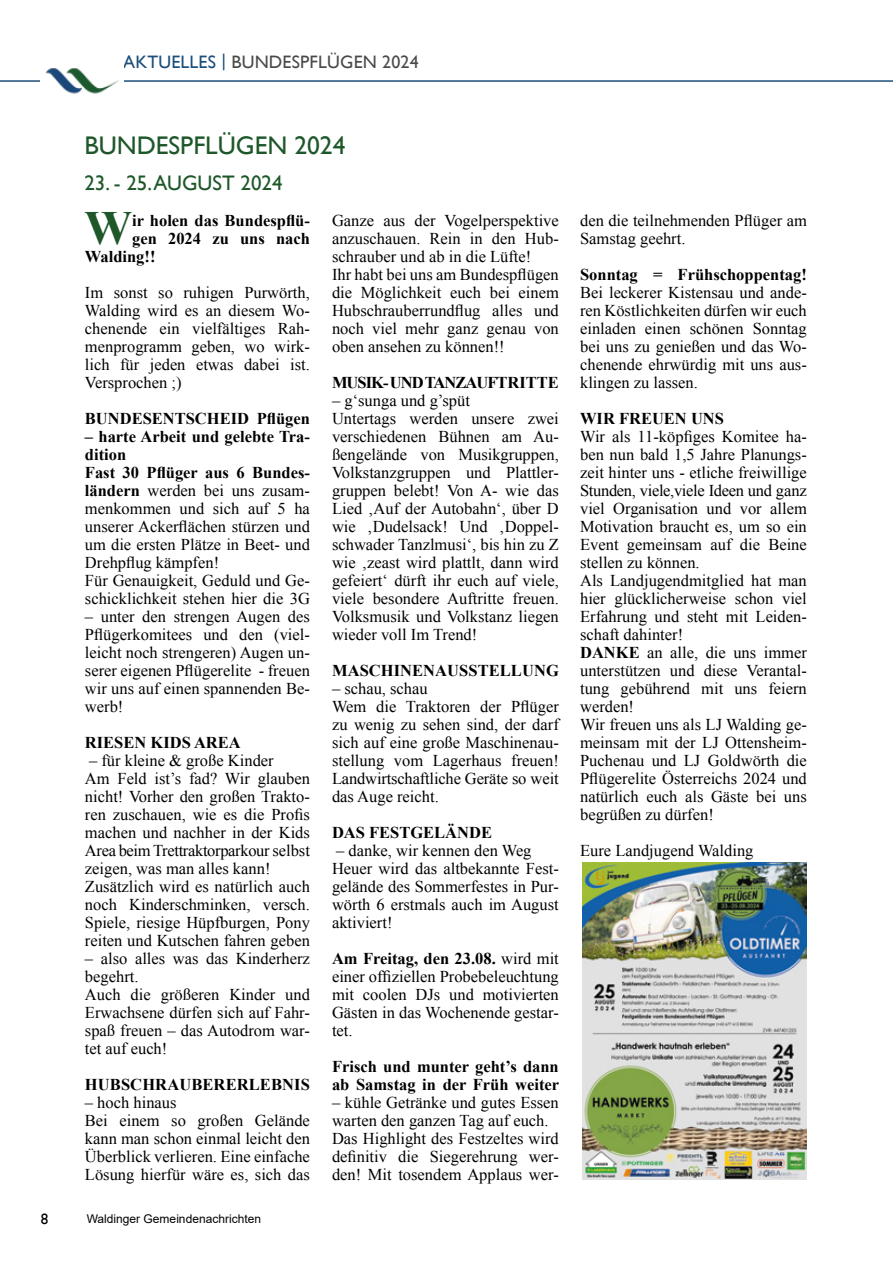
<style>
.page{position:relative;width:893px;height:1263px;background:#fff}
.page>*{position:absolute;margin:0;border:0;box-sizing:border-box;transform-origin:0 0}
.t1{font:700 47.7px "Times New Roman";color:#1e582a}
.t2{font:25.5px "Gill Sans";color:#1e582a}
.t3{font:21px "Gill Sans";color:#1e582a}
.t4{font:18px "Gill Sans";letter-spacing:.01em;color:#4a4a49}
.t5{font:16.5px/18px "Times New Roman";color:#000}
.t6{font:700 16.5px/18px "Times New Roman";color:#000}
.t7{font:700 16.5px "Times New Roman";letter-spacing:-.06em;color:#000}
.t8{font:15px "Gill Sans";color:#000}
.t9{font:12px "Arial";color:#000}
.s1{color:#1b4e7a}
.s2{font-weight:700}
</style>
<div class="page">
<hr style="left:0;top:80px;width:893px;height:2px;background:#1b4e7a">
<div style="left:41px;top:54px;width:83px;height:60px;background:#fff"></div>
<img style="left:46px;top:68px;width:73px;height:26px">
<img style="left:582px;top:862px;width:225px;height:318px">
<p class="t4" style="left:123px;top:51px;width:297px"><span class="s1">AKTUELLES |</span> BUNDESPFLÜGEN 2024</p>
<h2 class="t2" style="left:84px;top:130px;width:263px">BUNDESPFLÜGEN 2024</h2>
<p class="t3" style="left:84px;top:171px;width:200px">23. - 25. AUGUST 2024</p>
<h1 class="t1" style="left:85px;top:195px;width:49px">W</h1>
<p class="t6" style="left:132px;top:211px;width:179px">ir holen das Bundespflü-</p>
<p class="t5" style="left:332px;top:211px;width:228px">Ganze aus der Vogelperspektive anzuschauen. Rein in den Hub&shy;schrauber und ab in die Lüfte!<br>Ihr habt bei uns am Bundespflügen die Möglichkeit euch bei einem<br>Hubschrauberrundflug alles und noch viel mehr ganz genau von oben ansehen zu können!!</p>
<p class="t7" style="left:332px;top:371px;width:228px">MUSIK- UND TANZAUFTRITTE</p>
<p class="t5" style="left:332px;top:391px;width:228px">– g‘sunga und g’spüt<br>Untertags werden unsere zwei verschiedenen Bühnen am Au&shy;ßengelände von Musikgruppen,<br>Volkstanzgruppen und Plattler&shy;gruppen belebt! Von A- wie das<br>Lied ‚Auf der Autobahn‘, über D wie ‚Dudelsack! Und ‚Doppel&shy;schwader Tanzlmusi‘, bis hin zu Z wie ‚zeast wird plattlt, dann wird gefeiert‘ dürft ihr euch auf viele, viele besondere Auftritte freuen.<br>Volksmusik und Volkstanz liegen wieder voll Im Trend!</p>
<p class="t6" style="left:332px;top:661px;width:228px">MASCHINENAUSSTELLUNG</p>
<p class="t5" style="left:332px;top:679px;width:228px">– schau, schau<br>Wem die Traktoren der Pflüger zu wenig zu sehen sind, der darf sich auf eine große Maschinenau&shy;stellung vom Lagerhaus freuen!<br>Landwirtschaftliche Geräte so weit das Auge reicht.</p>
<p class="t6" style="left:332px;top:823px;width:161px">DAS FESTGELÄNDE</p>
<p class="t5" style="left:332px;top:841px;width:228px">– danke, wir kennen den Weg<br>Heuer wird das altbekannte Fest&shy;gelände des Sommerfestes in Pur&shy;wörth 6 erstmals auch im August aktiviert!</p>
<p class="t5" style="left:332px;top:949px;width:228px;text-align:justify"><span class="s2">Am Freitag, den 23.08.</span> wird mit einer offiziellen Probebeleuchtung mit coolen DJs und motivierten Gästen in das Wochenende gestar&shy;tet.</p>
<p class="t6" style="left:332px;top:1057px;width:229px">Frisch und munter geht’s dann ab Samstag in der Früh weiter</p>
<p class="t5" style="left:332px;top:1093px;width:228px">– kühle Getränke und gutes Essen warten den ganzen Tag auf euch.<br>Das Highlight des Festzeltes wird definitiv die Siegerehrung wer&shy;den! Mit tosendem Applaus wer-</p>
<p class="t6" style="left:132px;top:229px;width:179px">gen 2024 zu uns nach</p>
<p class="t6" style="left:85px;top:247px;width:72px">Walding!!</p>
<p class="t5" style="left:85px;top:283px;width:227px;text-align:justify">Im sonst so ruhigen Purwörth, Walding wird es an diesem Wo&shy;chenende ein vielfältiges Rah&shy;menprogramm geben, wo wirk&shy;lich für jeden etwas dabei ist.<br>Versprochen ;)</p>
<p class="t6" style="left:85px;top:409px;width:226px">BUNDESENTSCHEID Pflügen</p>
<p class="t5" style="left:85px;top:427px;width:227px"><span class="s2">– harte Arbeit und gelebte Tra&shy;dition<br>Fast 30 Pflüger aus 6 Bundes&shy;ländern</span> werden bei uns zusam&shy;menkommen und sich auf 5 ha unserer Ackerflächen stürzen und um die ersten Plätze in Beet- und<br>Drehpflug kämpfen!<br>Für Genauigkeit, Geduld und Ge&shy;schicklichkeit stehen hier die 3G</p>
<p class="t5" style="left:85px;top:607px;width:227px;text-align:justify">– unter den strengen Augen des Pflügerkomitees und den (viel&shy;leicht noch strengeren) Augen un&shy;serer eigenen Pflügerelite - freuen wir uns auf einen spannenden Be&shy;werb!</p>
<p class="t6" style="left:85px;top:733px;width:157px">RIESEN KIDS AREA</p>
<p class="t5" style="left:85px;top:751px;width:227px">– für kleine &amp; große Kinder<br>Am Feld ist’s fad? Wir glauben nicht! Vorher den großen Trakto&shy;ren zuschauen, wie es die Profis machen und nachher in der Kids<br>Area beim Trettraktorparkour selbst zeigen, was man alles kann!<br>Zusätzlich wird es natürlich auch noch Kinderschminken, versch.<br>Spiele, riesige Hüpfburgen, Pony reiten und Kutschen fahren geben</p>
<p class="t5" style="left:85px;top:949px;width:227px">– also alles was das Kinderherz begehrt.<br>Auch die größeren Kinder und<br>Erwachsene dürfen sich auf Fahr&shy;spaß freuen – das Autodrom war&shy;tet auf euch!</p>
<p class="t6" style="left:85px;top:1075px;width:226px">HUBSCHRAUBERERLEBNIS</p>
<p class="t5" style="left:85px;top:1093px;width:227px">– hoch hinaus<br>Bei einem so großen Gelände kann man schon einmal leicht den<br>Überblick verlieren. Eine einfache<br>Lösung hierfür wäre es, sich das</p>
<p class="t8" style="left:41px;top:1211px;width:9px">8</p>
<p class="t9" style="left:87px;top:1210px;width:176px">Waldinger Gemeindenachrichten</p>
<p class="t5" style="left:580px;top:211px;width:228px">den die teilnehmenden Pflüger am<br>Samstag geehrt.</p>
<p class="t6" style="left:580px;top:265px;width:228px">Sonntag = Frühschoppentag!</p>
<p class="t5" style="left:580px;top:283px;width:228px;text-align:justify">Bei leckerer Kistensau und ande&shy;ren Köstlichkeiten dürfen wir euch einladen einen schönen Sonntag bei uns zu genießen und das Wo&shy;chenende ehrwürdig mit uns aus&shy;klingen zu lassen.</p>
<p class="t6" style="left:580px;top:409px;width:145px">WIR FREUEN UNS</p>
<p class="t5" style="left:580px;top:427px;width:228px">Wir als 11-köpfiges Komitee ha&shy;ben nun bald 1,5 Jahre Planungs&shy;zeit hinter uns - etliche freiwillige<br>Stunden, viele,viele Ideen und ganz viel Organisation und vor allem<br>Motivation braucht es, um so ein<br>Event gemeinsam auf die Beine stellen zu können.<br>Als Landjugendmitglied hat man hier glücklicherweise schon viel<br>Erfahrung und steht mit Leiden&shy;schaft dahinter!<br><span class="s2">DANKE</span> an alle, die uns immer unterstützen und diese Verantal&shy;tung gebührend mit uns feiern werden!<br>Wir freuen uns als LJ Walding ge&shy;meinsam mit der LJ Ottensheim-<br>Puchenau und LJ Goldwörth die<br>Pflügerelite Österreichs 2024 und natürlich euch als Gäste bei uns begrüßen zu dürfen!</p>
<p class="t5" style="left:580px;top:841px;width:175px">Eure Landjugend Walding</p>
</div>
